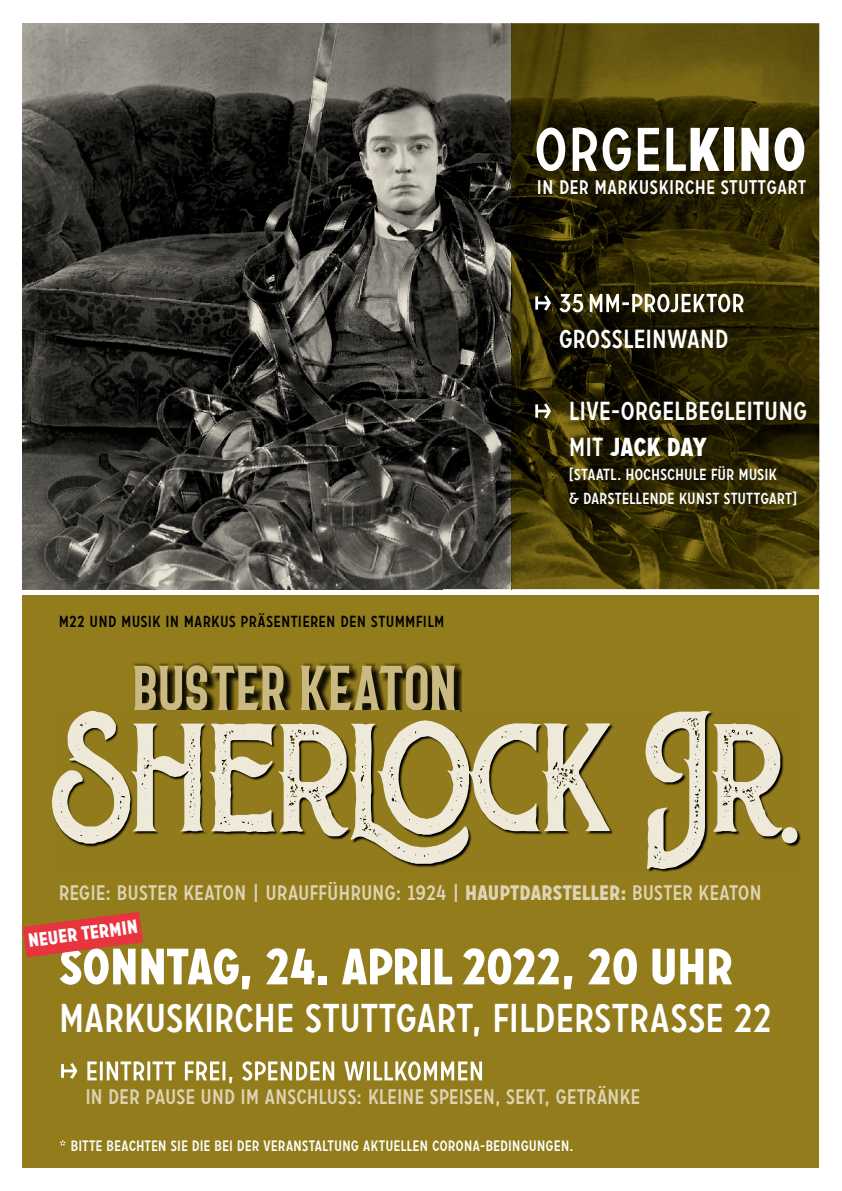
<style>
.page{position:relative;width:842px;height:1191px;background:#fff}
.page>*{position:absolute;margin:0;border:0;box-sizing:border-box;transform-origin:0 0}
.t1{font:61.5px "Carrosserie";color:#fff}
.t2{font:900 51px "Carrosserie";letter-spacing:-.015em;color:#fff}
.t3{font:40px "Carrosserie";letter-spacing:-.01em;color:#fff}
.t4{font:26px/36px "Carrosserie";letter-spacing:-.01em;color:#fff}
.t5{font:21px "Carrosserie";letter-spacing:-.01em;color:#ded3b5}
.t6{font:19.6px "Carrosserie";letter-spacing:.01em;color:#fff}
.t7{font:900 19.1px "Carrosserie";color:#fff}
.t8{font:16px/24px "Carrosserie";letter-spacing:-.005em;color:#fff}
.t9{font:16px "Carrosserie";letter-spacing:.015em;color:#000}
.t10{font:15px "Carrosserie";letter-spacing:-.005em;color:#fff}
.s1{font-weight:900}
</style>
<div class="page">
<div style="left:23px;top:595px;width:796px;height:573px;background:#927c1b"></div>
<img style="left:23px;top:23px;width:796px;height:566px">
<img style="left:512px;top:23px;width:1px;height:566px">
<img style="left:797px;top:830px;width:4px;height:16px">
<img style="left:648px;top:869px;width:32px;height:3px">
<svg style="left:52px;top:710px;width:745px;height:159px"></svg>
<img style="left:133px;top:662px;width:327px;height:49px">
<svg style="left:134px;top:665px;width:321px;height:46px;background:#877944"></svg>
<img style="left:131px;top:711px;width:328px;height:1px">
<svg style="left:535px;top:294px;width:208px;height:18px"></svg>
<svg style="left:535px;top:403px;width:16px;height:15px"></svg>
<svg style="left:61px;top:1061px;width:421px;height:22px"></svg>
<svg style="left:60px;top:1140px;width:6px;height:5px"></svg>
<svg style="left:23px;top:911px;width:120px;height:46px"></svg>
<h1 class="t1" style="left:534px;top:114px;width:274px">ORGEL<span class="s1">KINO</span></h1>
<p class="t6" style="left:537px;top:176px;width:271px">IN DER MARKUSKIRCHE STUTTGART</p>
<p class="t4" style="left:559px;top:321px;width:172px">GROSSLEINWAND</p>
<p class="t9" style="left:59px;top:612px;width:387px">M22 UND MUSIK IN MARKUS PRÄSENTIEREN DEN STUMMFILM</p>
<p class="t4" style="left:569px;top:393px;width:240px">LIVE-ORGELBEGLEITUNG<br>MIT <span class="s1">JACK DAY</span></p>
<p class="t8" style="left:569px;top:462px;width:230px">[STAATL. HOCHSCHULE FÜR MUSIK<br>&amp; DARSTELLENDE KUNST STUTTGART]</p>
<p class="t5" style="left:59px;top:881px;width:704px">REGIE: BUSTER KEATON | URAUFFÜHRUNG: 1924 | <span class="s1">HAUPTDARSTELLER:</span> BUSTER KEATON</p>
<p class="t7" style="left:27px;top:930px;width:112px;rotate:-8deg">NEUER TERMIN</p>
<h2 class="t2" style="left:59px;top:936px;width:677px">SONNTAG, 24. APRIL 2022, 20 UHR</h2>
<h3 class="t3" style="left:59px;top:995px;width:715px">MARKUSKIRCHE STUTTGART, FILDERSTRASSE 22</h3>
<p class="t5" style="left:85px;top:1085px;width:556px">IN DER PAUSE UND IM ANSCHLUSS: KLEINE SPEISEN, SEKT, GETRÄNKE</p>
<p class="t10" style="left:70px;top:1137px;width:504px">BITTE BEACHTEN SIE DIE BEI DER VERANSTALTUNG AKTUELLEN CORONA-BEDINGUNGEN.</p>
</div>
